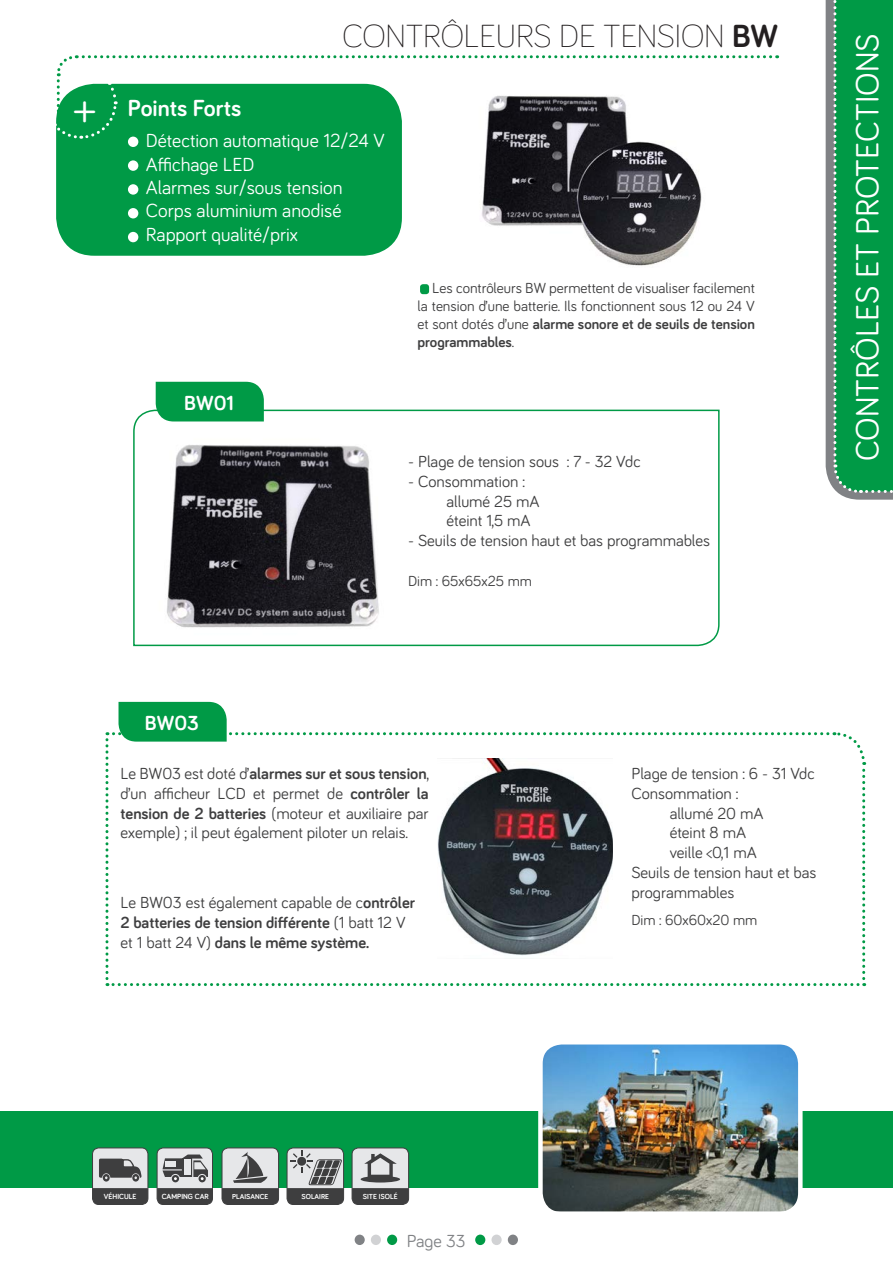
<style>
.page{position:relative;width:893px;height:1263px;background:#fff}
.page>*{position:absolute;margin:0;border:0;box-sizing:border-box;transform-origin:0 0}
.t1{font:46.5px "Bariol";color:#fff}
.t2{font:33px "Bariol";color:#fff}
.t3{font:300 33px "Bariol";letter-spacing:-.01em;color:#231f20}
.t4{font:700 24px "Bariol";color:#fff}
.t5{font:700 21px "Bariol";color:#fff}
.t6{font:19.5px "Bariol";color:#fff}
.t7{font:18px "Bariol";color:#808285}
.t8{font:16.5px/19.8px "Bariol";color:#3e3e3f;text-align:justify}
.t9{font:700 16.5px "Bariol";color:#3e3e3f}
.t10{font:15px/18px "Bariol";color:#3e3e3f;text-align:justify}
.t11{font:700 7.65px "Bariol";color:#fff}
.t12{font:700 7.5px "Bariol";color:#fff}
.t13{font:700 7.35px "Bariol";color:#fff}
.s1{font-weight:700}
.s2{font-weight:400}
</style>
<div class="page">
<div style="left:475px;top:1234px;width:10px;height:11px;background:#009a46;border-radius:50%"></div>
<div style="left:491px;top:1234px;width:11px;height:11px;background:#d1d2d4;border-radius:50%"></div>
<div style="left:508px;top:1234px;width:10px;height:11px;background:#808285;border-radius:50%"></div>
<div style="left:355px;top:1234px;width:10px;height:11px;background:#808285;border-radius:50%"></div>
<div style="left:371px;top:1234px;width:10px;height:11px;background:#d1d2d4;border-radius:50%"></div>
<div style="left:387px;top:1234px;width:10px;height:11px;background:#009a46;border-radius:50%"></div>
<svg style="left:826px;top:0;width:67px;height:500px;background:#179953"></svg>
<div style="left:0;top:1111px;width:893px;height:76px;background:#009a46"></div>
<svg style="left:133px;top:409px;width:587px;height:238px"></svg>
<svg style="left:105px;top:702px;width:761px;height:284px"></svg>
<div style="left:156px;top:382px;width:108px;height:39px;background:#009a46"></div>
<img style="left:148px;top:427px;width:239px;height:213px">
<img style="left:481px;top:140px;width:221px;height:126px">
<div style="left:420px;top:284px;width:9px;height:10px;background:#009a46;border-radius:3px"></div>
<img style="left:543px;top:1045px;width:255px;height:166px">
<div style="left:538px;top:1040px;width:265px;height:176px;border:4px solid #fff;border-radius:21px"></div>
<svg style="left:352px;top:1148px;width:57px;height:57px;background:#989a9b"></svg>
<svg style="left:92px;top:1148px;width:56px;height:57px;background:#8b8c8d"></svg>
<svg style="left:222px;top:1148px;width:57px;height:57px;background:#98999a"></svg>
<svg style="left:287px;top:1148px;width:57px;height:57px;background:#8f9091"></svg>
<svg style="left:157px;top:1148px;width:56px;height:57px;background:#919293"></svg>
<div style="left:56px;top:84px;width:346px;height:172px;background:#009a46;border-radius:38px"></div>
<svg style="left:56px;top:55px;width:715px;height:85px"></svg>
<div style="left:128px;top:137px;width:10px;height:10px;background:#fff;border-radius:50%"></div>
<div style="left:128px;top:160px;width:10px;height:11px;background:#fff;border-radius:50%"></div>
<div style="left:128px;top:184px;width:10px;height:11px;background:#fff;border-radius:50%"></div>
<div style="left:128px;top:208px;width:10px;height:10px;background:#fff;border-radius:50%"></div>
<div style="left:128px;top:232px;width:10px;height:10px;background:#fff;border-radius:50%"></div>
<p class="t3" style="left:342px;top:14px;width:437px">CONTRÔLEURS DE TENSION <span class="s1">BW</span></p>
<p class="t1" style="left:74px;top:75px;width:23px">+</p>
<p class="t4" style="left:128px;top:92px;width:115px">Points Forts</p>
<p class="t6" style="left:146px;top:127px;width:240px">Détection automatique 12/24 V</p>
<p class="t6" style="left:146px;top:151px;width:110px">Affichage LED</p>
<p class="t6" style="left:146px;top:174px;width:198px">Alarmes sur/sous tension</p>
<p class="t6" style="left:146px;top:198px;width:197px">Corps aluminium anodisé</p>
<p class="t6" style="left:146px;top:221px;width:153px">Rapport qualité/prix</p>
<p class="t5" style="left:184px;top:388px;width:51px">BW01</p>
<p class="t10" style="left:417px;top:278px;width:339px;text-indent:15px">Les contrôleurs BW permettent de visualiser facilement la tension d’une batterie. Ils fonctionnent sous 12 ou 24 V et sont dotés d’une <span class="s1">alarme sonore et de seuils de tension programmables</span>.</p>
<p class="t8" style="left:408px;top:451px;width:234px">- Plage de tension sous : 7 - 32 Vdc</p>
<p class="t8" style="left:408px;top:471px;width:118px">- Consommation :</p>
<p class="t8" style="left:446px;top:490px;width:95px">allumé 25 mA</p>
<p class="t8" style="left:446px;top:510px;width:86px">éteint 1,5 mA</p>
<p class="t8" style="left:408px;top:530px;width:304px">- Seuils de tension haut et bas programmables</p>
<p class="t10" style="left:408px;top:571px;width:125px">Dim : 65x65x25 mm</p>
<p class="t2" style="left:845px;top:461px;width:429px;rotate:-90deg">CONTRÔLES ET PROTECTIONS</p>
<p class="t5" style="left:145px;top:708px;width:56px">BW03</p>
<p class="t8" style="left:121px;top:763px;width:310px">Le BW03 est doté d’<span class="s1">alarmes sur et sous tension</span>, d’un afficheur LCD et permet de <span class="s1">contrôler la tension de 2 batteries</span> (moteur et auxiliaire par exemple) ; il peut également piloter un relais.</p>
<p class="t8" style="left:121px;top:892px;width:296px">Le BW03 est également capable de c<span class="s1">ontrôler</span></p>
<p class="t9" style="left:121px;top:911px;width:286px">2 batteries de tension différente <span class="s2">(1 batt 12 V</span></p>
<p class="t9" style="left:121px;top:931px;width:250px"><span class="s2">et 1 batt 24 V)</span> dans le même système.</p>
<p class="t8" style="left:631px;top:763px;width:185px">Plage de tension : 6 - 31 Vdc</p>
<p class="t8" style="left:631px;top:783px;width:108px">Consommation :</p>
<p class="t8" style="left:670px;top:802px;width:95px">allumé 20 mA</p>
<p class="t8" style="left:670px;top:822px;width:78px">éteint 8 mA</p>
<p class="t8" style="left:670px;top:842px;width:89px">veille &lt;0,1 mA</p>
<p class="t8" style="left:631px;top:862px;width:187px">Seuils de tension haut et bas programmables</p>
<p class="t10" style="left:631px;top:910px;width:127px">Dim : 60x60x20 mm</p>
<p class="t11" style="left:104px;top:1191px;width:34px">VÉHICULE</p>
<p class="t11" style="left:162px;top:1191px;width:49px">CAMPING CAR</p>
<p class="t13" style="left:232px;top:1192px;width:38px">PLAISANCE</p>
<p class="t13" style="left:302px;top:1192px;width:29px">SOLAIRE</p>
<p class="t12" style="left:363px;top:1191px;width:36px">SITE ISOLÉ</p>
<p class="t7" style="left:407px;top:1229px;width:60px">Page 33</p>
</div>
